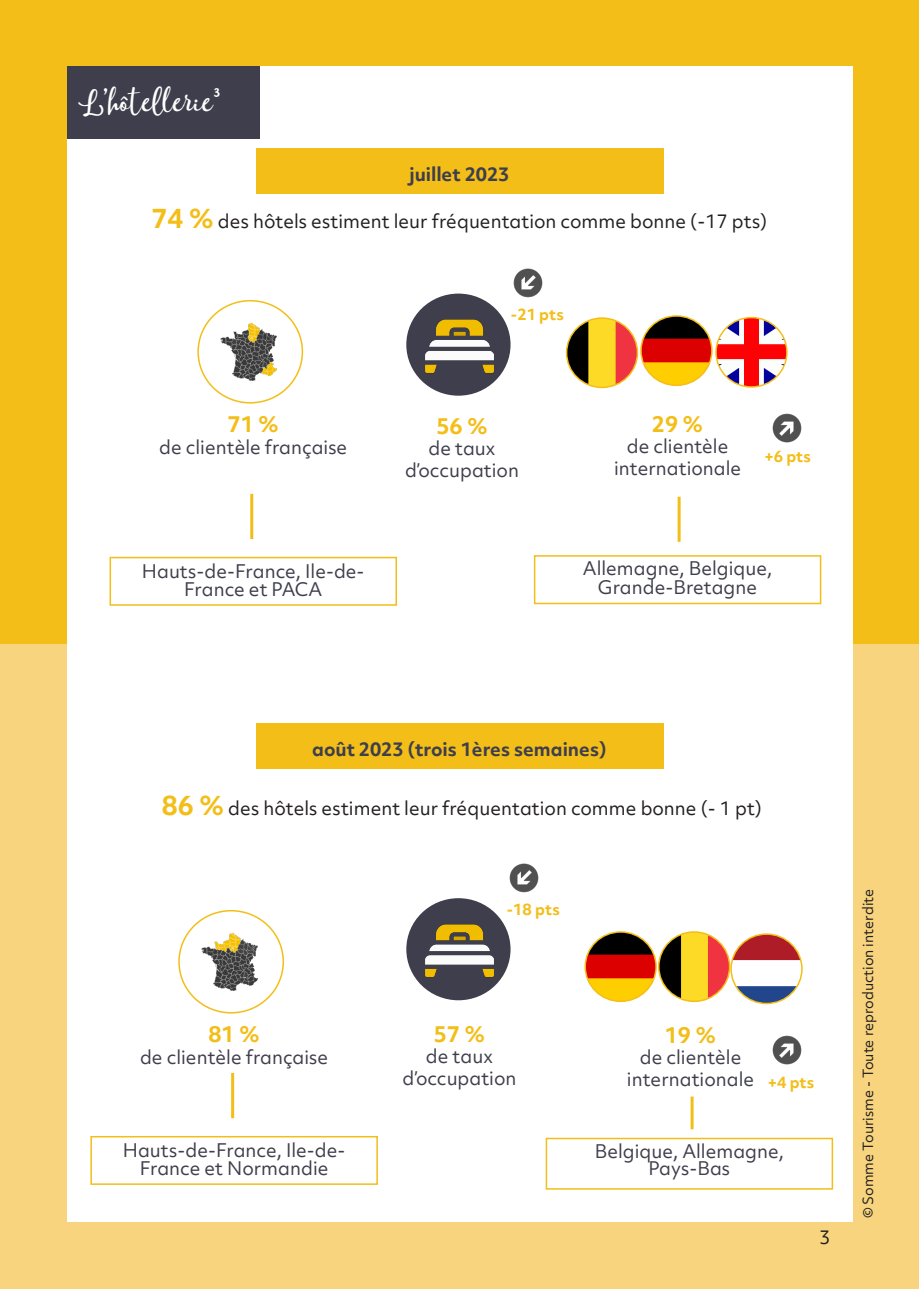
<style>
.page{position:relative;width:919px;height:1289px;background:#fff}
.page>*{position:absolute;margin:0;border:0;box-sizing:border-box;transform-origin:0 0}
.t1{font:36px "Moments";letter-spacing:.04em;color:#fff}
.t2{font:700 21px "Objektiv Mk 2";color:#f3be18}
.t3{font:18px/21.6px "Objektiv Mk 2";color:#3e3e4c;text-align:center}
.t4{font:18px "Objektiv Mk 2";color:#231f20}
.t5{font:700 18px "Objektiv Mk 2";color:#3e3e4c}
.t6{font:700 15px "Objektiv Mk 2";color:#f3be18}
.t7{font:13.5px "Objektiv Mk 2";color:#231f20}
.s1{font-weight:700;font-size:25.5px;color:#f3be18}
</style>
<div class="page">
<div style="left:0;top:0;width:918px;height:644px;background:#f3be18"></div>
<div style="left:0;top:644px;width:918px;height:644px;background:#f7d47d"></div>
<div style="left:67px;top:67px;width:785px;height:1155px;background:#fff"></div>
<div style="left:67px;top:66px;width:192px;height:72px;background:#3e3e4c"></div>
<div style="left:256px;top:148px;width:407px;height:45px;background:#f3be18"></div>
<div style="left:109px;top:557px;width:288px;height:48px;border:2px solid #f3be18"></div>
<div style="left:534px;top:555px;width:287px;height:49px;border:2px solid #f3be18"></div>
<img style="left:566px;top:318px;width:71px;height:69px">
<div style="left:566px;top:317px;width:72px;height:71px;border:2px solid #f3be18;border-radius:50%"></div>
<img style="left:641px;top:316px;width:70px;height:69px">
<div style="left:640px;top:315px;width:72px;height:71px;border:2px solid #f3be18;border-radius:50%"></div>
<div style="left:406px;top:293px;width:104px;height:102px;background:#3e3e4c;border-radius:50%"></div>
<hr style="left:250px;top:494px;width:3px;height:45px;background:#f3be18">
<img style="left:199px;top:322px;width:103px;height:59px">
<div style="left:197px;top:300px;width:106px;height:103px;border:2px solid #f3be18;border-radius:50%"></div>
<hr style="left:677px;top:496px;width:3px;height:46px;background:#f3be18">
<div style="left:256px;top:722px;width:407px;height:46px;background:#f3be18"></div>
<img style="left:408px;top:316px;width:102px;height:58px">
<div style="left:406px;top:898px;width:104px;height:102px;background:#3e3e4c;border-radius:50%"></div>
<img style="left:408px;top:921px;width:102px;height:57px">
<div style="left:90px;top:1135px;width:288px;height:49px;border:2px solid #f3be18"></div>
<hr style="left:231px;top:1072px;width:3px;height:46px;background:#f3be18">
<img style="left:179px;top:932px;width:104px;height:59px">
<div style="left:178px;top:910px;width:106px;height:103px;border:2px solid #f3be18;border-radius:50%"></div>
<div style="left:545px;top:1137px;width:288px;height:52px;border:2px solid #f3be18"></div>
<img style="left:658px;top:932px;width:71px;height:69px">
<div style="left:658px;top:931px;width:72px;height:71px;border:2px solid #f3be18;border-radius:50%"></div>
<img style="left:587px;top:932px;width:69px;height:69px">
<div style="left:584px;top:931px;width:72px;height:71px;border:2px solid #f3be18;border-radius:50%"></div>
<hr style="left:690px;top:1096px;width:3px;height:33px;background:#f3be18">
<img style="left:731px;top:934px;width:70px;height:69px">
<div style="left:730px;top:933px;width:72px;height:71px;border:2px solid #f3be18;border-radius:50%"></div>
<img style="left:716px;top:317px;width:70px;height:70px">
<div style="left:715px;top:317px;width:72px;height:70px;border:2px solid #f3be18;border-radius:50%"></div>
<img style="left:513px;top:268px;width:30px;height:29px">
<img style="left:772px;top:413px;width:29px;height:30px">
<img style="left:509px;top:863px;width:30px;height:29px">
<img style="left:772px;top:1035px;width:29px;height:30px">
<p class="t1" style="left:82px;top:79px;width:140px">L’hôtellerie3</p>
<p class="t5" style="left:409px;top:161px;width:101px">juillet 2023</p>
<p class="t4" style="left:151px;top:209px;width:617px"><span class="s1">74 %</span> des hôtels estiment leur fréquentation comme bonne (-17 pts)</p>
<p class="t2" style="left:227px;top:409px;width:53px">71 %</p>
<p class="t3" style="left:159px;top:436px;width:190px">de clientèle française</p>
<p class="t6" style="left:511px;top:303px;width:54px">-21 pts</p>
<p class="t2" style="left:436px;top:411px;width:53px">56 %</p>
<p class="t3" style="left:428px;top:437px;width:69px">de taux</p>
<p class="t3" style="left:405px;top:459px;width:115px">d’occupation</p>
<p class="t2" style="left:652px;top:409px;width:53px">29 %</p>
<p class="t3" style="left:614px;top:436px;width:129px">de clientèle internationale</p>
<p class="t6" style="left:764px;top:446px;width:48px">+6 pts</p>
<p class="t3" style="left:142px;top:562px;width:224px;line-height:18px">Hauts-de-France, Ile-de-<br>France et PACA</p>
<p class="t3" style="left:583px;top:558px;width:191px;line-height:19.5px">Allemagne, Belgique,<br>Grande-Bretagne</p>
<p class="t5" style="left:312px;top:736px;width:296px">août 2023 (trois 1ères semaines)</p>
<p class="t4" style="left:162px;top:795px;width:601px"><span class="s1">86 %</span> des hôtels estiment leur fréquentation comme bonne (- 1 pt)</p>
<p class="t2" style="left:208px;top:1019px;width:53px">81 %</p>
<p class="t3" style="left:140px;top:1046px;width:190px">de clientèle française</p>
<p class="t3" style="left:123px;top:1141px;width:224px;line-height:18px">Hauts-de-France, Ile-de-<br>France et Normandie</p>
<p class="t6" style="left:507px;top:898px;width:54px">-18 pts</p>
<p class="t2" style="left:434px;top:1018px;width:53px">57 %</p>
<p class="t3" style="left:426px;top:1045px;width:69px">de taux</p>
<p class="t3" style="left:402px;top:1066px;width:115px">d’occupation</p>
<p class="t2" style="left:665px;top:1019px;width:53px">19 %</p>
<p class="t3" style="left:627px;top:1046px;width:129px">de clientèle internationale</p>
<p class="t6" style="left:767px;top:1071px;width:48px">+4 pts</p>
<p class="t3" style="left:594px;top:1140px;width:191px">Belgique, Allemagne,</p>
<p class="t3" style="left:648px;top:1157px;width:83px">Pays-Bas</p>
<p class="t4" style="left:819px;top:1224px;width:13px">3</p>
<p class="t7" style="left:858px;top:1218px;width:331px;rotate:-90deg">© Somme Tourisme - Toute reproduction interdite</p>
</div>
